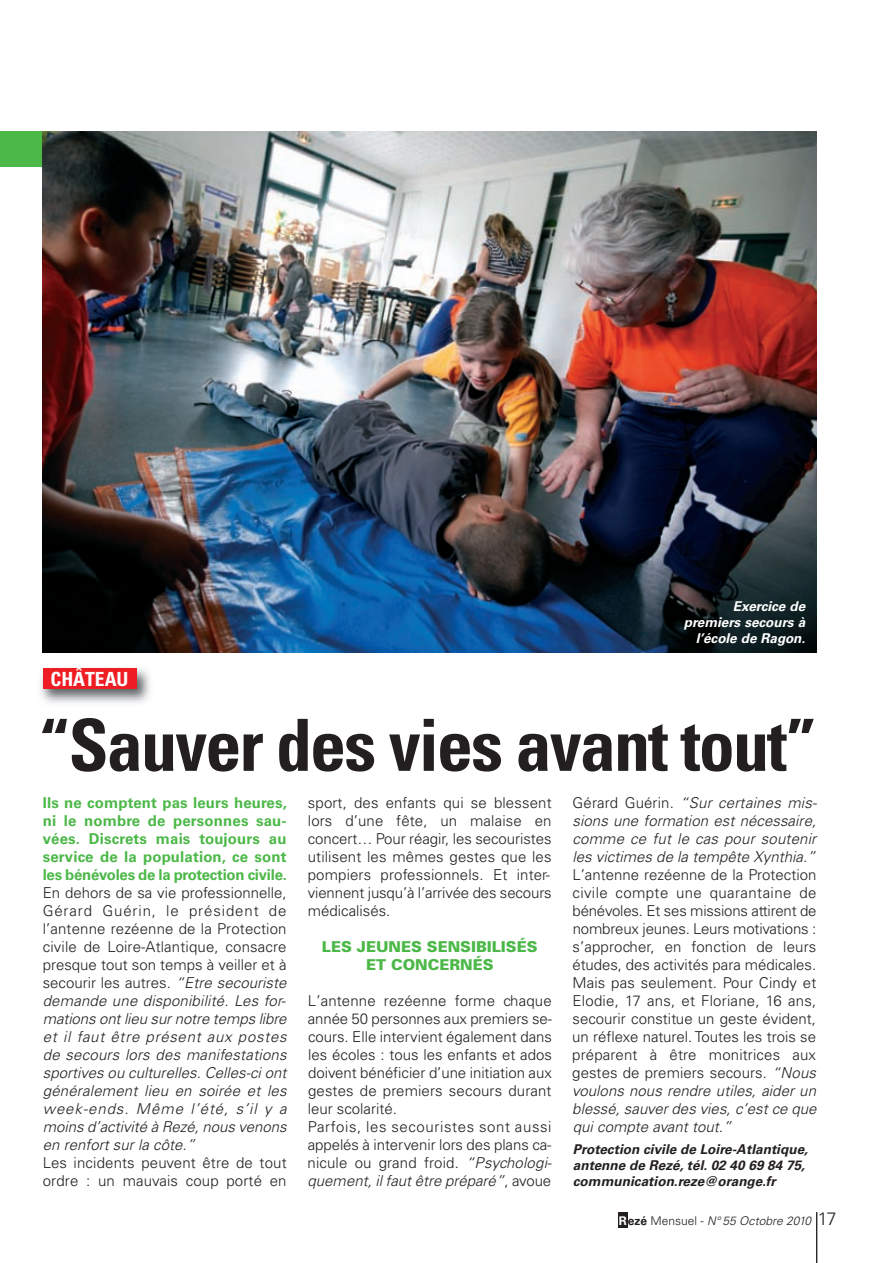
<style>
.page{position:relative;width:893px;height:1263px;background:#fff}
.page>*{position:absolute;margin:0;border:0;box-sizing:border-box;transform-origin:0 0}
.t1{font:700 condensed 72px "Univers";letter-spacing:-.025em;color:#231f20}
.t2{font:700 condensed 19.5px "Univers";color:#fff}
.t3{font:300 15px/18px "Univers";color:#231f20}
.t4{font:italic 300 15px/18px "Univers";letter-spacing:.005em;color:#231f20;text-align:justify}
.t5{font:700 15px/18px "Univers";letter-spacing:-.02em;color:#4cb848;text-align:justify}
.t6{font:900 15px/18px "Univers";color:#4cb848;text-align:center}
.t7{font:italic 700 13.5px/16.2px "Univers";letter-spacing:.005em;color:#231f20}
.t8{font:italic 700 13.5px/16.2px "Univers";color:#fff;text-align:right}
.t9{font:italic 300 12px "Univers";letter-spacing:.005em;color:#231f20}
.s1{font-style:normal}
.s2{font-style:italic}
.s3{font-weight:700;font-style:normal;color:#fff}
.s4{font-weight:700;font-style:normal}
.s5{font-style:normal;font-size:18px}
</style>
<div class="page">
<div style="left:618px;top:1212px;width:10px;height:15px;background:#231f20"></div>
<hr style="left:816px;top:1212px;width:1px;height:51px;background:#231f20">
<div style="left:0;top:132px;width:604px;height:35px;background:#4cb848"></div>
<img style="left:40px;top:668px;width:110px;height:35px">
<div style="left:43px;top:669px;width:93px;height:20px;background:#ee1d23"></div>
<img style="left:43px;top:132px;width:774px;height:520px">
<h2 class="t2" style="left:51px;top:672px;width:79px">CHÂTEAU</h2>
<p class="t8" style="left:684px;top:599px;width:123px">Exercice de premiers secours à l’école de Ragon.</p>
<h1 class="t1" style="left:38px;top:719px;width:780px">“Sauver des vies avant tout”</h1>
<p class="t5" style="left:43px;top:795px;width:246px">Ils ne comptent pas leurs heures, ni le nombre de personnes sau&shy;vées. Discrets mais toujours au service de la population, ce sont les bénévoles de la protection civile.</p>
<p class="t4" style="left:43px;top:885px;width:245px"><span class="s1">En dehors de sa vie professionnelle, Gérard Guérin, le président de l’antenne rezéenne de la Protection civile de Loire-Atlantique, consacre presque tout son temps à veiller et à secourir les autres.</span> “Etre secouriste demande une disponibilité. Les for&shy;mations ont lieu sur notre temps libre et il faut être présent aux postes de secours lors des manifestations sportives ou culturelles. Celles-ci ont généralement lieu en soirée et les week-ends. Même l’été, s’il y a moins d’activité à Rezé, nous venons en renfort sur la côte.”</p>
<p class="t3" style="left:43px;top:1155px;width:245px">Les incidents peuvent être de tout ordre : un mauvais coup porté en</p>
<p class="t3" style="left:308px;top:795px;width:245px;text-align:justify">sport, des enfants qui se blessent lors d’une fête, un malaise en concert… Pour réagir, les secouristes utilisent les mêmes gestes que les pompiers professionnels. Et inter&shy;viennent jusqu’à l’arrivée des secours médicalisés.</p>
<p class="t6" style="left:322px;top:939px;width:217px">LES JEUNES SENSIBILISÉS<br>ET CONCERNÉS</p>
<p class="t3" style="left:308px;top:993px;width:246px">L’antenne rezéenne forme chaque année 50 personnes aux premiers se&shy;cours. Elle intervient également dans les écoles : tous les enfants et ados doivent bénéficier d’une initiation aux gestes de premiers secours durant leur scolarité.<br>Parfois, les secouristes sont aussi appelés à intervenir lors des plans ca&shy;nicule ou grand froid. <span class="s2">“Psychologi&shy;quement, il faut être préparé”</span>, avoue</p>
<p class="t4" style="left:572px;top:795px;width:245px"><span class="s1">Gérard Guérin.</span> “Sur certaines mis&shy;sions une formation est nécessaire, comme ce fut le cas pour soutenir les victimes de la tempête Xynthia.”</p>
<p class="t3" style="left:572px;top:867px;width:246px;text-align:justify">L’antenne rezéenne de la Protection civile compte une quarantaine de bénévoles. Et ses missions attirent de nombreux jeunes. Leurs motivations : s’approcher, en fonction de leurs études, des activités para médicales.<br>Mais pas seulement. Pour Cindy et Elodie, 17 ans, et Floriane, 16 ans, secourir constitue un geste évident, un réflexe naturel. Toutes les trois se préparent à être monitrices aux gestes de premiers secours. <span class="s2">“Nous voulons nous rendre utiles, aider un blessé, sauver des vies, c’est ce que qui compte avant tout.”</span></p>
<p class="t7" style="left:573px;top:1142px;width:237px">Protection civile de Loire-Atlantique, antenne de Rezé, tél. 02 40 69 84 75, communication.reze@orange.fr</p>
<p class="t9" style="left:619px;top:1217px;width:219px"><span class="s3">R</span><span class="s4">ezé</span> <span class="s1">Mensuel -</span> N° 55 Octobre 2010 <span class="s5">17</span></p>
</div>
